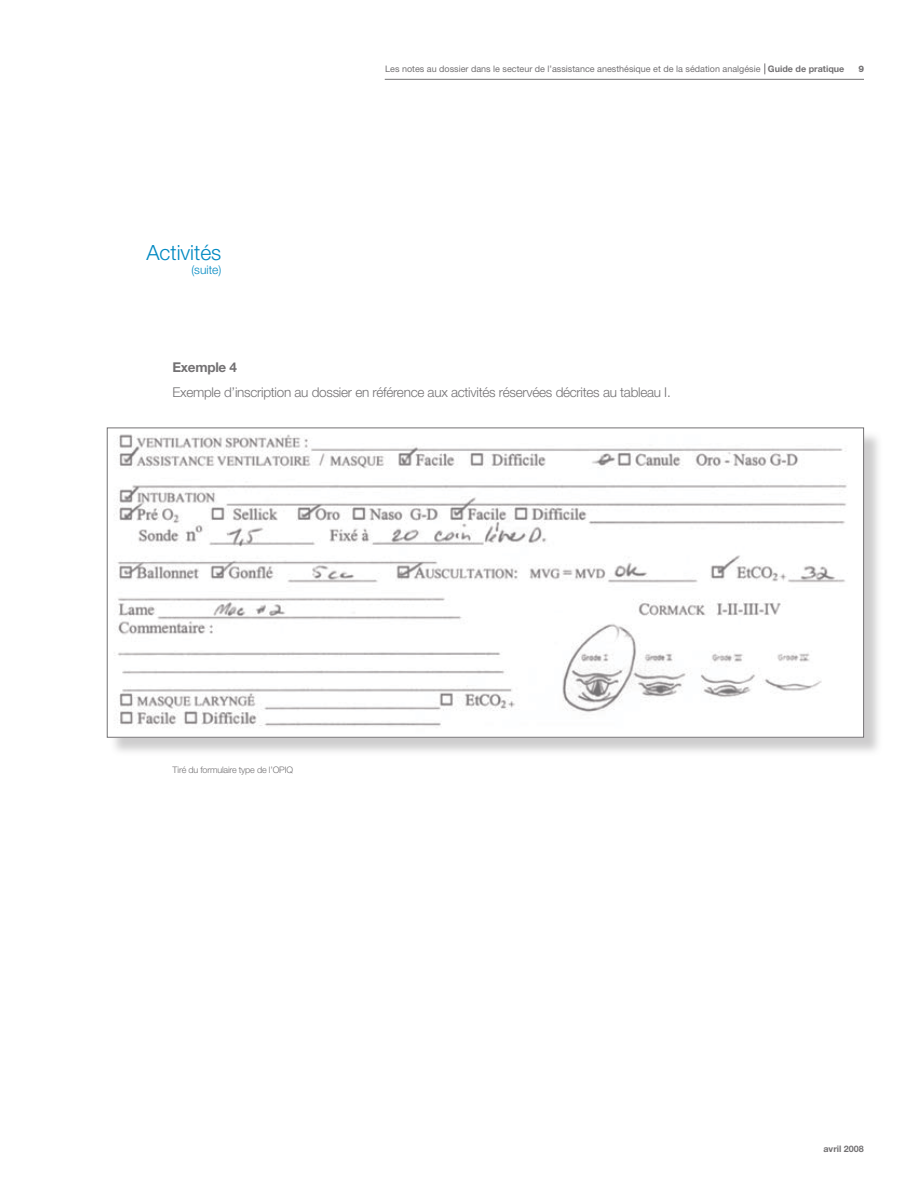
<style>
.page{position:relative;width:918px;height:1188px;background:#fff}
.page>*{position:absolute;margin:0;border:0;box-sizing:border-box;transform-origin:0 0}
.t1{font:300 21px "Helvetica Neue";color:#0089c2}
.t2{font:300 13.5px "Helvetica Neue";letter-spacing:-.02em;color:#737173}
.t3{font:700 13.5px "Helvetica Neue";letter-spacing:-.02em;color:#737173}
.t4{font:300 12px "Helvetica Neue";color:#0089c2}
.t5{font:9px "Helvetica Neue";color:#737173}
.t6{font:300 9px "Helvetica Neue";letter-spacing:-.02em;color:#737173}
.t7{font:700 9px "Helvetica Neue";color:#737173}
.t8{font:800 9px "Helvetica Neue";color:#737173}
.s1{font-weight:700}
</style>
<div class="page">
<hr style="left:385px;top:79px;width:479px;height:1px;background:#737173">
<div style="left:109px;top:430px;width:780px;height:332px;background:#737173;opacity:.35"></div>
<img style="left:109px;top:430px;width:753px;height:306px">
<h1 class="t1" style="left:146px;top:239px;width:77px">Activités</h1>
<h3 class="t4" style="left:191px;top:262px;width:31px">(suite)</h3>
<p class="t5" style="left:385px;top:63px;width:461px">Les notes au dossier dans le secteur de l’assistance anesthésique et de la sédation analgésie <span class="s1">Guide de pratique</span></p>
<p class="t8" style="left:858px;top:63px;width:7px">9</p>
<h2 class="t3" style="left:172px;top:359px;width:66px">Exemple 4</h2>
<h2 class="t2" style="left:172px;top:384px;width:500px">Exemple d’inscription au dossier en référence aux activités réservées décrites au tableau I.</h2>
<p class="t6" style="left:172px;top:764px;width:122px">Tiré du formulaire type de l’OPIQ</p>
<p class="t7" style="left:823px;top:1143px;width:42px">avril 2008</p>
</div>
